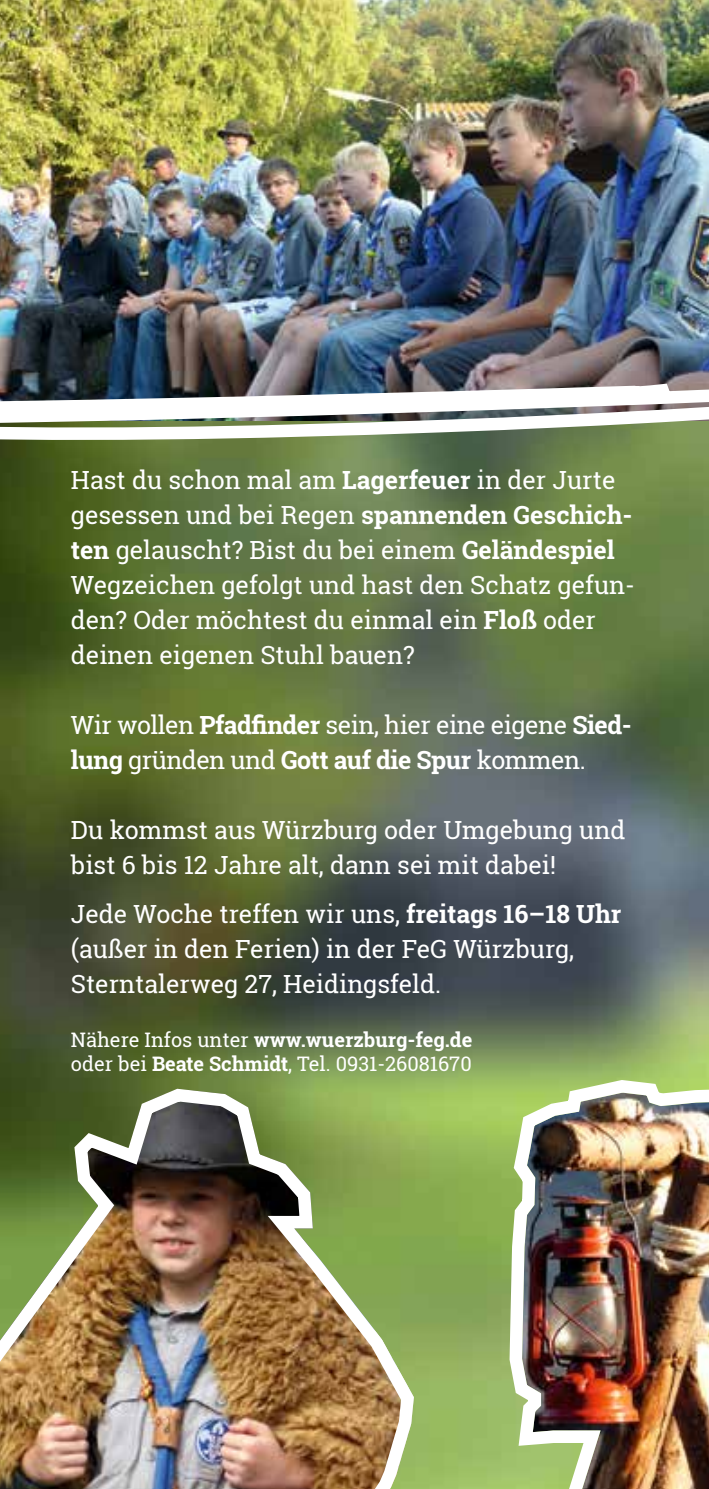
<style>
.page{position:relative;width:709px;height:1489px;background:#fff}
.page>*{position:absolute;margin:0;border:0;box-sizing:border-box;transform-origin:0 0}
.t1{font:25px/35px "Roboto Slab";color:#fff}
.t2{font:25px/35px "Roboto Slab";letter-spacing:-.02em;color:#fff}
.t3{font:20px/24px "Roboto Slab";color:#fff}
.s1{font-weight:700}
</style>
<div class="page">
<img style="left:0;top:442px;width:709px;height:1046px">
<img style="left:0;top:1082px;width:420px;height:406px">
<img style="left:0;top:0;width:709px;height:318px">
<img style="left:501px;top:1044px;width:208px;height:444px">
<img style="left:0;top:318px;width:709px;height:124px">
<p class="t1" style="left:71px;top:461px;width:565px">Hast du schon mal am <span class="s1">Lagerfeuer</span> in der Jurte gesessen und bei Regen <span class="s1">spannenden Geschich&shy;ten</span> gelauscht? Bist du bei einem <span class="s1">Geländespiel </span>Wegzeichen gefolgt und hast den Schatz gefun&shy;den? Oder möchtest du einmal ein <span class="s1">Floß</span> oder deinen eigenen Stuhl bauen?</p>
<p class="t2" style="left:71px;top:706px;width:562px">Wir wollen <span class="s1">Pfadfinder</span> sein, hier eine eigene <span class="s1">Sied&shy;lung</span> gründen und <span class="s1">Gott auf die Spur</span> kommen.</p>
<p class="t1" style="left:71px;top:811px;width:556px">Du kommst aus Würzburg oder Umgebung und bist 6 bis 12 Jahre alt, dann sei mit dabei!</p>
<p class="t1" style="left:71px;top:896px;width:552px">Jede Woche treffen wir uns, <span class="s1">freitags 16–18 Uhr </span>(außer in den Ferien) in der FeG Würzburg,<br>Sterntalerweg 27, Heidingsfeld.</p>
<p class="t3" style="left:71px;top:1027px;width:403px">Nähere Infos unter <span class="s1">www.wuerzburg-feg.de </span>oder bei <span class="s1">Beate Schmidt</span>, Tel. 0931-26081670</p>
</div>
